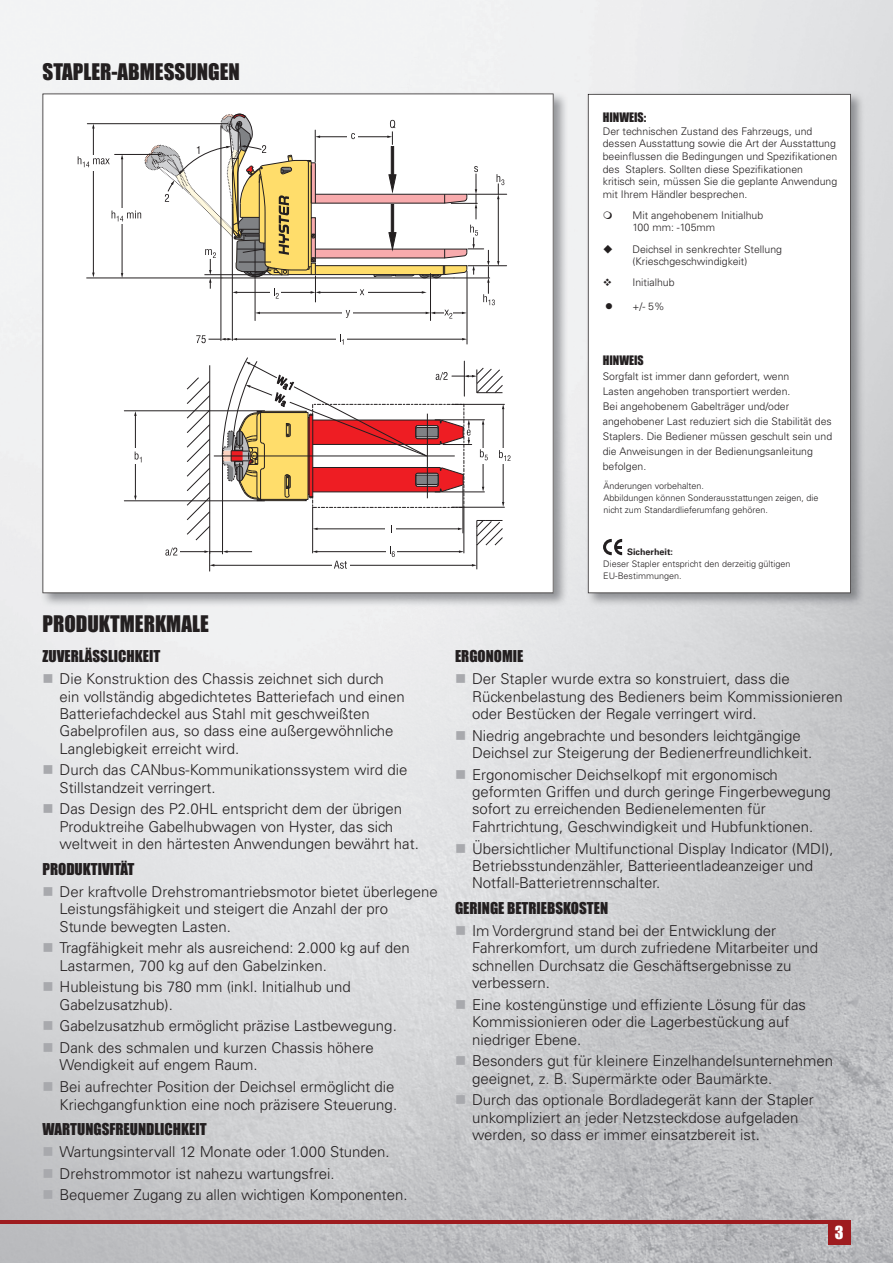
<style>
.page{position:relative;width:893px;height:1263px;background:#fff}
.page>*{position:absolute;margin:0;border:0;box-sizing:border-box;transform-origin:0 0}
.t1{font:21px "Impact";color:#231f20}
.t2{font:16.5px "Impact";color:#fff}
.t3{font:300 15px/17.4px "Univers";color:#231f20}
.t4{font:15px "Impact";color:#231f20}
.t5{font:12px "Impact";color:#231f20}
.t6{font:300 10.5px/12.6px "Univers";color:#231f20}
.t7{font:300 9px/12px "Univers";color:#231f20}
.t8{font:700 9px "Univers";color:#231f20}
</style>
<div class="page">
<img style="left:0;top:0;width:893px;height:1263px">
<hr style="left:0;top:1220px;width:850px;height:3px;background:#9e1c1f">
<div style="left:828px;top:1222px;width:22px;height:23px;background:#9e1c1f"></div>
<img style="left:40px;top:91px;width:527px;height:516px">
<svg style="left:43px;top:94px;width:511px;height:499px"></svg>
<img style="left:586px;top:91px;width:279px;height:515px">
<svg style="left:588px;top:94px;width:263px;height:499px"></svg>
<hr style="left:467px;top:271px;width:1px;height:73px;background:#231f20">
<hr style="left:232px;top:204px;width:1px;height:136px;background:#231f20">
<hr style="left:468px;top:194px;width:39px;height:1px;background:#231f20">
<hr style="left:468px;top:265px;width:39px;height:1px;background:#231f20">
<hr style="left:255px;top:280px;width:1px;height:40px;background:#231f20">
<hr style="left:430px;top:274px;width:1px;height:46px;background:#231f20">
<hr style="left:124px;top:410px;width:141px;height:1px;background:#231f20">
<hr style="left:124px;top:500px;width:141px;height:1px;background:#231f20">
<hr style="left:221px;top:126px;width:1px;height:214px;background:#231f20">
<hr style="left:236px;top:339px;width:227px;height:1px;background:#231f20">
<hr style="left:135px;top:415px;width:1px;height:81px;background:#231f20">
<svg style="left:134px;top:411px;width:3px;height:5px"></svg>
<svg style="left:134px;top:496px;width:3px;height:4px"></svg>
<div style="left:336px;top:331px;width:11px;height:16px;background:#fff"></div>
<div style="left:342px;top:307px;width:11px;height:15px;background:#fff"></div>
<svg style="left:340px;top:334px;width:4px;height:11px"></svg>
<svg style="left:196px;top:335px;width:41px;height:8px"></svg>
<div style="left:444px;top:307px;width:9px;height:15px;background:#fff"></div>
<div style="left:130px;top:448px;width:10px;height:16px;background:#fff"></div>
<div style="left:332px;top:558px;width:18px;height:15px;background:#fff"></div>
<svg style="left:135px;top:452px;width:7px;height:10px"></svg>
<svg style="left:165px;top:357px;width:346px;height:214px"></svg>
<svg style="left:78px;top:113px;width:426px;height:205px"></svg>
<div style="left:416px;top:425px;width:22px;height:14px;border:1px solid #231f20;border-radius:2px"></div>
<div style="left:416px;top:427px;width:22px;height:10px;background:#808285"></div>
<div style="left:416px;top:427px;width:22px;height:10px;border:1px solid #231f20"></div>
<div style="left:416px;top:473px;width:22px;height:13px;border:1px solid #231f20;border-radius:2px"></div>
<div style="left:416px;top:475px;width:22px;height:9px;background:#808285"></div>
<div style="left:416px;top:475px;width:22px;height:10px;border:1px solid #231f20"></div>
<hr style="left:427px;top:456px;width:1px;height:42px;background:#231f20">
<hr style="left:427px;top:414px;width:1px;height:42px;background:#231f20">
<svg style="left:603px;top:539px;width:19px;height:16px"></svg>
<svg style="left:604px;top:211px;width:8px;height:8px"></svg>
<svg style="left:604px;top:244px;width:8px;height:9px"></svg>
<svg style="left:604px;top:279px;width:7px;height:7px"></svg>
<svg style="left:606px;top:303px;width:6px;height:6px"></svg>
<svg style="left:44px;top:674px;width:8px;height:9px"></svg>
<svg style="left:44px;top:765px;width:8px;height:9px"></svg>
<svg style="left:44px;top:804px;width:8px;height:9px"></svg>
<svg style="left:44px;top:887px;width:8px;height:9px"></svg>
<svg style="left:44px;top:943px;width:8px;height:9px"></svg>
<svg style="left:44px;top:982px;width:8px;height:9px"></svg>
<svg style="left:44px;top:1021px;width:8px;height:9px"></svg>
<svg style="left:44px;top:1043px;width:8px;height:9px"></svg>
<svg style="left:44px;top:1082px;width:8px;height:9px"></svg>
<svg style="left:44px;top:1147px;width:8px;height:9px"></svg>
<svg style="left:44px;top:1169px;width:8px;height:8px"></svg>
<svg style="left:44px;top:1190px;width:8px;height:9px"></svg>
<svg style="left:456px;top:674px;width:9px;height:9px"></svg>
<svg style="left:456px;top:731px;width:9px;height:8px"></svg>
<svg style="left:456px;top:770px;width:9px;height:8px"></svg>
<svg style="left:456px;top:843px;width:9px;height:9px"></svg>
<svg style="left:456px;top:926px;width:9px;height:9px"></svg>
<svg style="left:456px;top:1000px;width:9px;height:9px"></svg>
<svg style="left:456px;top:1056px;width:9px;height:9px"></svg>
<svg style="left:456px;top:1095px;width:9px;height:9px"></svg>
<h1 class="t1" style="left:43px;top:59px;width:199px">STAPLER-ABMESSUNGEN</h1>
<h1 class="t1" style="left:43px;top:611px;width:168px">PRODUKTMERKMALE</h1>
<p class="t4" style="left:43px;top:647px;width:119px">ZUVERLÄSSLICHKEIT</p>
<p class="t3" style="left:60px;top:671px;width:347px">Die Konstruktion des Chassis zeichnet sich durch ein vollständig abgedichtetes Batteriefach und einen Batteriefachdeckel aus Stahl mit geschweißten Gabelprofilen aus, so dass eine außergewöhnliche Langlebigkeit erreicht wird.</p>
<p class="t3" style="left:60px;top:763px;width:349px">Durch das CANbus-Kommunikationssystem wird die<br>Stillstandzeit verringert.</p>
<p class="t3" style="left:60px;top:802px;width:361px">Das Design des P2.0HL entspricht dem der übrigen<br>Produktreihe Gabelhubwagen von Hyster, das sich weltweit in den härtesten Anwendungen bewährt hat.</p>
<p class="t4" style="left:43px;top:860px;width:93px">PRODUKTIVITÄT</p>
<p class="t3" style="left:60px;top:884px;width:380px">Der kraftvolle Drehstromantriebsmotor bietet überlegene<br>Leistungsfähigkeit und steigert die Anzahl der pro<br>Stunde bewegten Lasten.</p>
<p class="t3" style="left:60px;top:940px;width:352px">Tragfähigkeit mehr als ausreichend: 2.000 kg auf den<br>Lastarmen, 700 kg auf den Gabelzinken.</p>
<p class="t3" style="left:60px;top:980px;width:293px">Hubleistung bis 780 mm (inkl. Initialhub und<br>Gabelzusatzhub).</p>
<p class="t3" style="left:60px;top:1017px;width:339px;line-height:21.6px">Gabelzusatzhub ermöglicht präzise Lastbewegung.<br>Dank des schmalen und kurzen Chassis höhere</p>
<p class="t3" style="left:60px;top:1056px;width:337px;line-height:21.6px">Wendigkeit auf engem Raum.<br>Bei aufrechter Position der Deichsel ermöglicht die</p>
<p class="t3" style="left:60px;top:1097px;width:339px">Kriechgangfunktion eine noch präzisere Steuerung.</p>
<p class="t4" style="left:43px;top:1120px;width:166px">WARTUNGSFREUNDLICHKEIT</p>
<p class="t3" style="left:60px;top:1142px;width:349px;line-height:21.6px">Wartungsintervall 12 Monate oder 1.000 Stunden.<br>Drehstrommotor ist nahezu wartungsfrei.<br>Bequemer Zugang zu allen wichtigen Komponenten.</p>
<p class="t5" style="left:603px;top:110px;width:45px">HINWEIS:</p>
<p class="t6" style="left:603px;top:126px;width:236px">Der technischen Zustand des Fahrzeugs, und dessen Ausstattung sowie die Art der Ausstattung beeinflussen die Bedingungen und Spezifikationen des Staplers. Sollten diese Spezifikationen kritisch sein, müssen Sie die geplante Anwendung mit Ihrem Händler besprechen.</p>
<p class="t6" style="left:632px;top:210px;width:132px">Mit angehobenem Initialhub<br>100 mm: -105mm</p>
<p class="t6" style="left:632px;top:244px;width:151px">Deichsel in senkrechter Stellung (Krieschgeschwindigkeit)</p>
<p class="t6" style="left:632px;top:277px;width:44px">Initialhub</p>
<p class="t6" style="left:632px;top:301px;width:34px">+/- 5%</p>
<p class="t5" style="left:603px;top:352px;width:43px">HINWEIS</p>
<p class="t6" style="left:603px;top:369px;width:231px;line-height:15px">Sorgfalt ist immer dann gefordert, wenn<br>Lasten angehoben transportiert werden.<br>Bei angehobenem Gabelträger und/oder angehobener Last reduziert sich die Stabilität des Staplers. Die Bediener müssen geschult sein und die Anweisungen in der Bedienungsanleitung befolgen.</p>
<p class="t7" style="left:603px;top:480px;width:216px">Änderungen vorbehalten.<br>Abbildungen können Sonderausstattungen zeigen, die nicht zum Standardlieferumfang gehören.</p>
<p class="t8" style="left:627px;top:548px;width:48px">Sicherheit:</p>
<p class="t7" style="left:603px;top:558px;width:189px">Dieser Stapler entspricht den derzeitig gültigen<br>EU-Bestimmungen.</p>
<p class="t4" style="left:455px;top:647px;width:70px">ERGONOMIE</p>
<p class="t3" style="left:472px;top:671px;width:372px">Der Stapler wurde extra so konstruiert, dass die<br>Rückenbelastung des Bedieners beim Kommissionieren oder Bestücken der Regale verringert wird.</p>
<p class="t3" style="left:472px;top:728px;width:342px">Niedrig angebrachte und besonders leichtgängige<br>Deichsel zur Steigerung der Bedienerfreundlichkeit.</p>
<p class="t3" style="left:472px;top:767px;width:360px">Ergonomischer Deichselkopf mit ergonomisch geformten Griffen und durch geringe Fingerbewegung sofort zu erreichenden Bedienelementen für Fahrtrichtung, Geschwindigkeit und Hubfunktionen.</p>
<p class="t3" style="left:472px;top:841px;width:363px">Übersichtlicher Multifunctional Display Indicator (MDI),<br>Betriebsstundenzähler, Batterieentladeanzeiger und<br>Notfall-Batterietrennschalter.</p>
<p class="t4" style="left:455px;top:899px;width:155px">GERINGE BETRIEBSKOSTEN</p>
<p class="t3" style="left:472px;top:923px;width:348px">Im Vordergrund stand bei der Entwicklung der Fahrerkomfort, um durch zufriedene Mitarbeiter und schnellen Durchsatz die Geschäftsergebnisse zu verbessern.</p>
<p class="t3" style="left:472px;top:997px;width:336px">Eine kostengünstige und effiziente Lösung für das<br>Kommissionieren oder die Lagerbestückung auf niedriger Ebene.</p>
<p class="t3" style="left:472px;top:1053px;width:363px">Besonders gut für kleinere Einzelhandelsunternehmen geeignet, z. B. Supermärkte oder Baumärkte.</p>
<p class="t3" style="left:472px;top:1092px;width:343px">Durch das optionale Bordladegerät kann der Stapler unkompliziert an jeder Netzsteckdose aufgeladen werden, so dass er immer einsatzbereit ist.</p>
<p class="t2" style="left:835px;top:1223px;width:10px">3</p>
</div>
